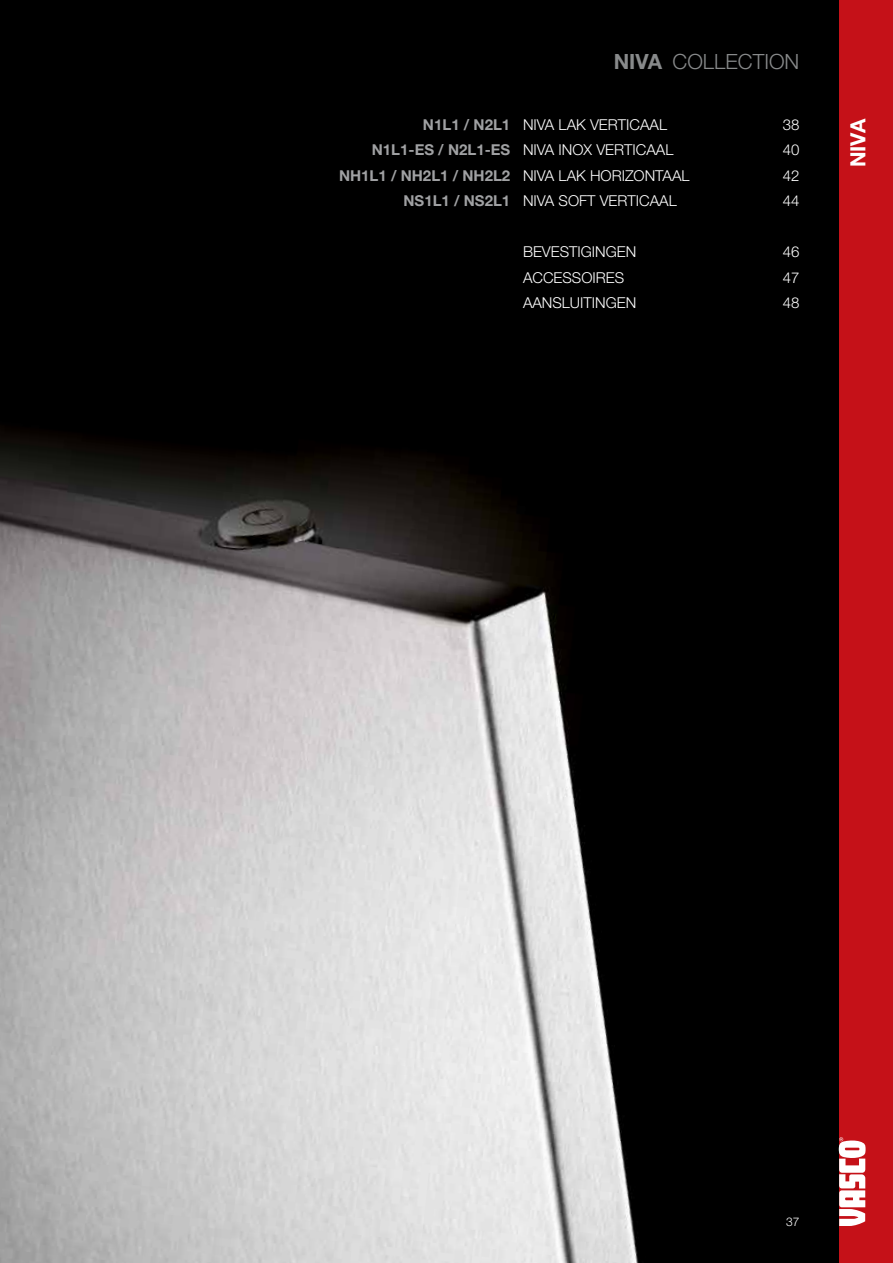
<style>
.page{position:relative;width:893px;height:1263px;background:#fff}
.page>*{position:absolute;margin:0;border:0;box-sizing:border-box;transform-origin:0 0}
.t1{font:300 21px "Helvetica Neue LT Std";color:#888a8b}
.t2{font:700 21px "Helvetica Neue LT Std";color:#fff}
.t3{font:300 15px "Helvetica Neue LT Std";color:#fff}
.t4{font:300 12px "Helvetica Neue LT Std";color:#fff}
.s1{font-weight:700}
.s2{font-weight:700;color:#a0a1a3}
</style>
<div class="page">
<img style="left:0;top:0;width:839px;height:1263px">
<div style="left:839px;top:0;width:54px;height:1263px;background:#c51118"></div>
<svg style="left:839px;top:1137px;width:26px;height:89px"></svg>
<h1 class="t1" style="left:614px;top:49px;width:125px"><span class="s1">Niva</span> CO LLECTIO</h1>
<h1 class="t1" style="left:785px;top:49px;width:16px">N</h1>
<p class="t3" style="left:423px;top:115px;width:240px"><span class="s2">N1L1 / N2L1</span> NIVA LAK VERTICAAL</p>
<p class="t3" style="left:783px;top:115px;width:18px">38</p>
<p class="t3" style="left:372px;top:141px;width:298px"><span class="s2">N1L1-ES / N2L1-ES</span> NIVA INOX VERTICAAL</p>
<p class="t3" style="left:783px;top:141px;width:18px">40</p>
<p class="t3" style="left:339px;top:166px;width:347px"><span class="s2">NH1L1 / NH2L1 / NH2L2</span> NIVA LAK HORIZONTAAL</p>
<p class="t3" style="left:783px;top:166px;width:18px">42</p>
<p class="t3" style="left:403px;top:192px;width:270px"><span class="s2">NS1L1 / NS2L1</span> NIVA SOFT VERTICAAL</p>
<p class="t3" style="left:783px;top:192px;width:18px">44</p>
<p class="t3" style="left:523px;top:243px;width:112px">BEVESTIGINGEN</p>
<p class="t3" style="left:783px;top:243px;width:18px">46</p>
<p class="t3" style="left:523px;top:268px;width:100px">ACCESSOIRES</p>
<p class="t3" style="left:783px;top:268px;width:18px">47</p>
<p class="t3" style="left:523px;top:294px;width:29px">AANSL</p>
<p class="t3" style="left:570px;top:294px;width:65px">UITINGEN</p>
<p class="t3" style="left:783px;top:294px;width:18px">48</p>
<h1 class="t2" style="left:845px;top:167px;width:50px;rotate:-90deg">Niva</h1>
<p class="t4" style="left:786px;top:1214px;width:15px">37</p>
</div>
